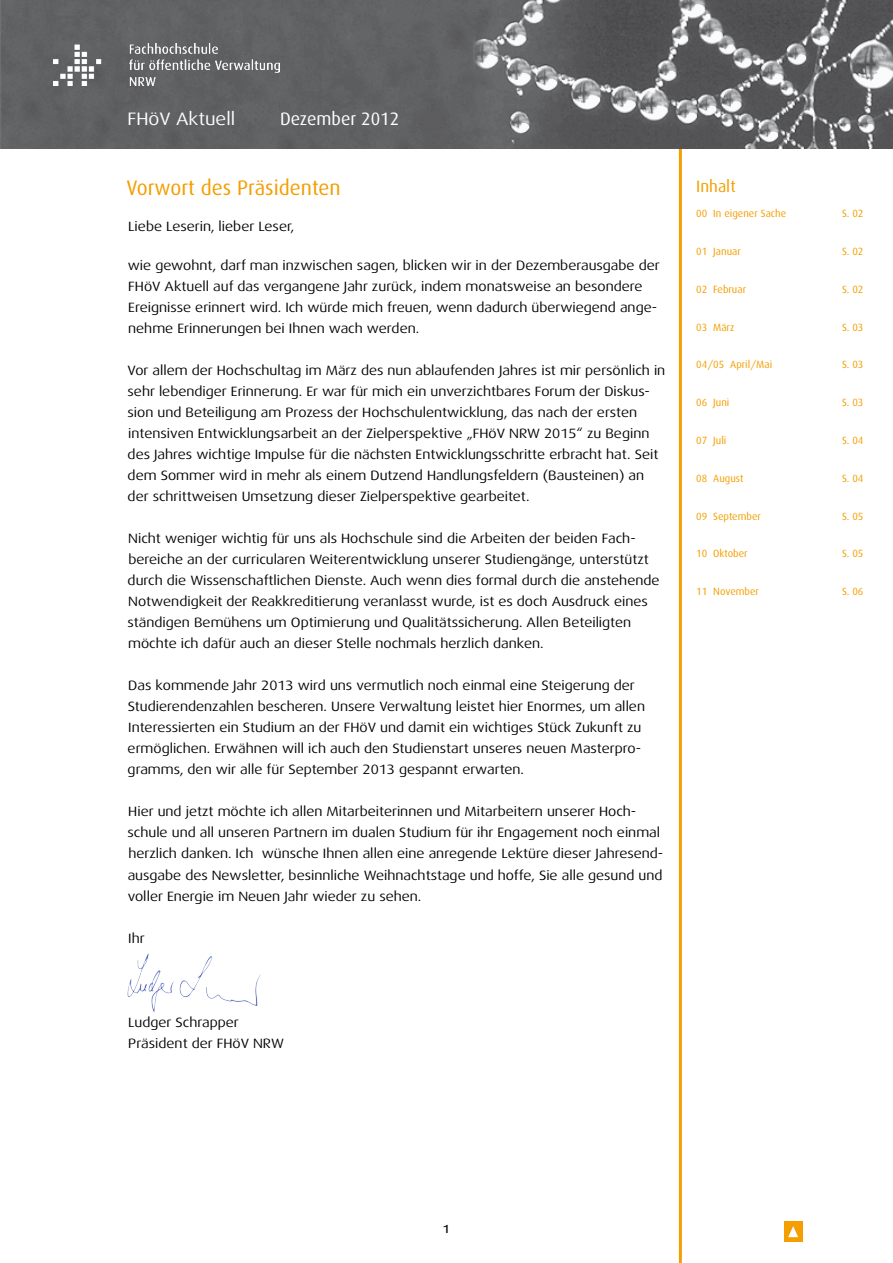
<style>
.page{position:relative;width:893px;height:1263px;background:#fff}
.page>*{position:absolute;margin:0;border:0;box-sizing:border-box;transform-origin:0 0}
.t1{font:21px "Dax";color:#f49e00}
.t2{font:18px "Dax";color:#fff}
.t3{font:18px "Dax Wide";color:#fff}
.t4{font:16.5px "Dax";color:#f49e00}
.t5{font:15px "Dax Regular Caps";color:#000}
.t6{font:13.5px/21px "Dax Wide";color:#000}
.t7{font:10.5px "Dax";color:#f49e00}
</style>
<div class="page">
<hr style="left:679px;top:148px;width:3px;height:1115px;background:#f49e00">
<img style="left:0;top:0;width:893px;height:148px">
<img style="left:54px;top:43px;width:226px;height:43px">
<div style="left:784px;top:1221px;width:18px;height:21px;background:#f49e00"></div>
<svg style="left:788px;top:1226px;width:10px;height:11px"></svg>
<img style="left:128px;top:953px;width:133px;height:58px">
<h2 class="t3" style="left:128px;top:109px;width:109px">FHöV Aktuell</h2>
<h2 class="t2" style="left:280px;top:109px;width:120px">Dezember 2012</h2>
<h1 class="t1" style="left:126px;top:176px;width:216px">Vorwort des Präsidenten</h1>
<p class="t6" style="left:128px;top:216px;width:168px">Liebe Leserin, lieber Leser,</p>
<p class="t6" style="left:128px;top:255px;width:533px">wie gewohnt, darf man inzwischen sagen, blicken wir in der Dezemberausgabe der FHöV Aktuell auf das vergangene Jahr zurück, indem monatsweise an besondere Ereignisse erinnert wird. Ich würde mich freuen, wenn dadurch überwiegend ange&shy;nehme Erinnerungen bei Ihnen wach werden.</p>
<p class="t6" style="left:128px;top:360px;width:539px">Vor allem der Hochschultag im März des nun ablaufenden Jahres ist mir persönlich in sehr lebendiger Erinnerung. Er war für mich ein unverzichtbares Forum der Diskus&shy;sion und Beteiligung am Prozess der Hochschulentwicklung, das nach der ersten intensiven Entwicklungsarbeit an der Zielperspektive „FHöV NRW 2015“ zu Beginn des Jahres wichtige Impulse für die nächsten Entwicklungsschritte erbracht hat. Seit dem Sommer wird in mehr als einem Dutzend Handlungsfeldern (Bausteinen) an der schrittweisen Umsetzung dieser Zielperspektive gearbeitet.</p>
<p class="t6" style="left:128px;top:528px;width:533px">Nicht weniger wichtig für uns als Hochschule sind die Arbeiten der beiden Fach&shy;bereiche an der curricularen Weiterentwicklung unserer Studiengänge, unterstützt durch die Wissenschaftlichen Dienste. Auch wenn dies formal durch die anstehende Notwendigkeit der Reakkreditierung veranlasst wurde, ist es doch Ausdruck eines ständigen Bemühens um Optimierung und Qualitätssicherung. Allen Beteiligten möchte ich dafür auch an dieser Stelle nochmals herzlich danken.</p>
<p class="t6" style="left:128px;top:675px;width:519px">Das kommende Jahr 2013 wird uns vermutlich noch einmal eine Steigerung der Studierendenzahlen bescheren. Unsere Verwaltung leistet hier Enormes, um allen Interessierten ein Studium an der FHöV und damit ein wichtiges Stück Zukunft zu ermöglichen. Erwähnen will ich auch den Studienstart unseres neuen Masterpro&shy;gramms, den wir alle für September 2013 gespannt erwarten.</p>
<p class="t6" style="left:128px;top:801px;width:537px">Hier und jetzt möchte ich allen Mitarbeiterinnen und Mitarbeitern unserer Hoch&shy;schule und all unseren Partnern im dualen Studium für ihr Engagement noch einmal herzlich danken. Ich wünsche Ihnen allen eine anregende Lektüre dieser Jahresend&shy;ausgabe des Newsletter, besinnliche Weihnachtstage und hoffe, Sie alle gesund und voller Energie im Neuen Jahr wieder zu sehen.</p>
<p class="t6" style="left:128px;top:927px;width:18px">Ihr</p>
<p class="t6" style="left:128px;top:1011px;width:157px">Ludger Schrapper<br>Präsident der FHöV NRW</p>
<p class="t4" style="left:696px;top:177px;width:41px">Inhalt</p>
<p class="t7" style="left:696px;top:207px;width:92px">00 In eigener Sache</p>
<p class="t7" style="left:696px;top:245px;width:46px">01 Januar</p>
<p class="t7" style="left:696px;top:283px;width:51px">02 Februar</p>
<p class="t7" style="left:696px;top:321px;width:40px">03 März</p>
<p class="t7" style="left:696px;top:359px;width:78px">04/05 April/Mai</p>
<p class="t7" style="left:696px;top:396px;width:35px">06 Juni</p>
<p class="t7" style="left:696px;top:434px;width:32px">07 Juli</p>
<p class="t7" style="left:696px;top:472px;width:49px">08 August</p>
<p class="t7" style="left:696px;top:510px;width:66px">09 September</p>
<p class="t7" style="left:696px;top:548px;width:53px">10 Oktober</p>
<p class="t7" style="left:696px;top:585px;width:64px">11 November</p>
<p class="t7" style="left:842px;top:207px;width:23px">S. 02</p>
<p class="t7" style="left:842px;top:245px;width:23px">S. 02</p>
<p class="t7" style="left:842px;top:283px;width:23px">S. 02</p>
<p class="t7" style="left:842px;top:321px;width:23px">S. 03</p>
<p class="t7" style="left:842px;top:359px;width:23px">S. 03</p>
<p class="t7" style="left:842px;top:396px;width:23px">S. 03</p>
<p class="t7" style="left:842px;top:434px;width:23px">S. 04</p>
<p class="t7" style="left:842px;top:472px;width:23px">S. 04</p>
<p class="t7" style="left:842px;top:510px;width:23px">S. 05</p>
<p class="t7" style="left:842px;top:548px;width:23px">S. 05</p>
<p class="t7" style="left:842px;top:585px;width:23px">S. 06</p>
<p class="t5" style="left:443px;top:1219px;width:8px">1</p>
</div>
